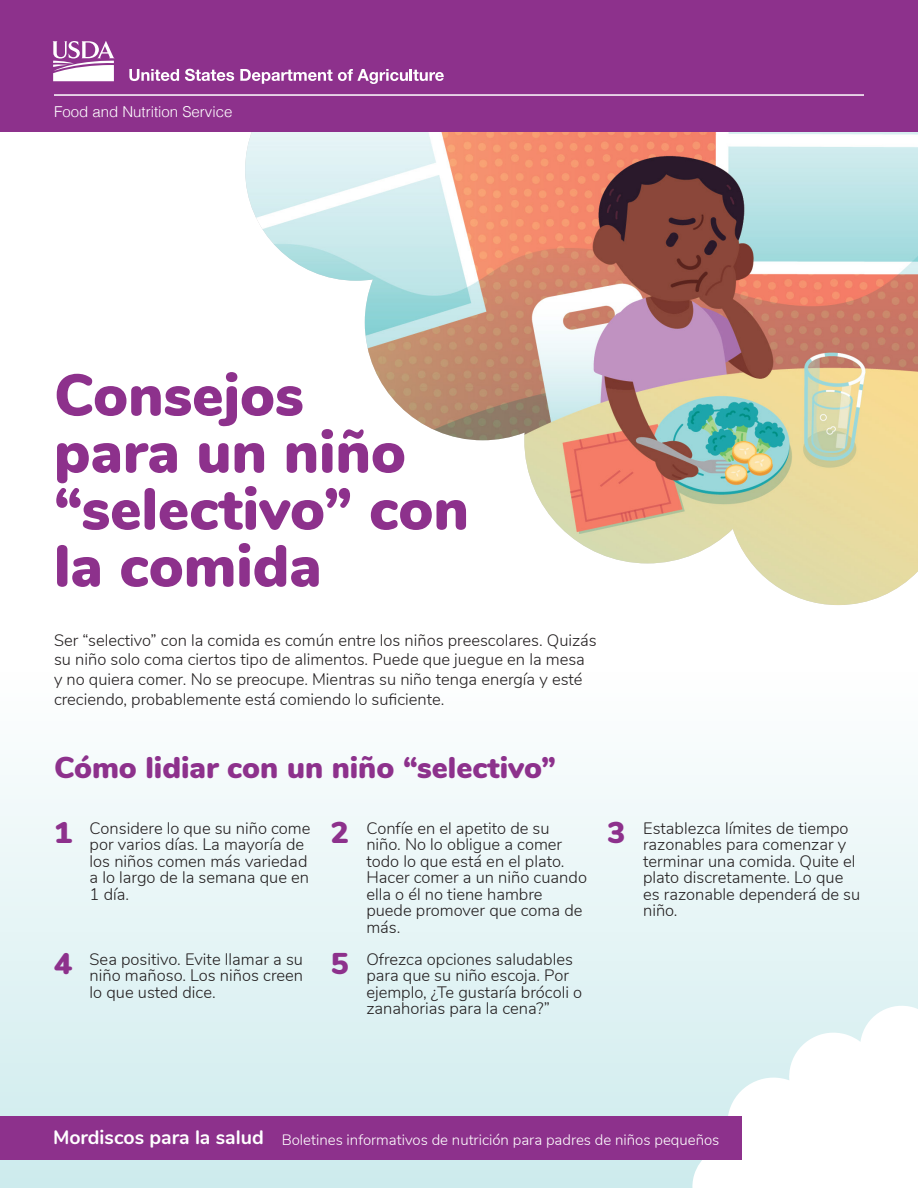
<style>
.page{position:relative;width:918px;height:1188px;background:#fff}
.page>*{position:absolute;margin:0;border:0;box-sizing:border-box;transform-origin:0 0}
.t1{font:900 58.5px/57px "Clnfrb Nunito";color:#8d318c}
.t2{font:900 30px "Clnfrb Nunito";color:#8d318c}
.t3{font:300 16.5px/16.5px "Hrfxqy Nunito";color:#231f20}
.t4{font:300 16.5px/16.5px "Vlfmxf Nunito";color:#231f20}
.t5{font:300 15px "Ywtwlk Nunito";color:#fff}
.t6{font:300 15px "Brkccy Helvetica";color:#fff}
.s1{font-family:"Hrfxqy Nunito"}
.s2{font-family:"Vlfmxf Nunito"}
.s3{font-family:"Mhjjyd Nunito";font-weight:700;font-size:19.5px}
</style>
<div class="page">
<div style="left:0;top:670px;width:918px;height:518px;background:linear-gradient(to bottom,#fefefe,#cdebed)"></div>
<svg style="left:691px;top:1001px;width:227px;height:187px"></svg>
<img style="left:245px;top:132px;width:673px;height:473px">
<div style="left:0;top:0;width:918px;height:132px;background:#8d318c"></div>
<svg style="left:53px;top:41px;width:62px;height:40px"></svg>
<svg style="left:129px;top:69px;width:50px;height:12px"></svg>
<svg style="left:185px;top:69px;width:49px;height:12px"></svg>
<svg style="left:240px;top:69px;width:204px;height:15px"></svg>
<hr style="left:54px;top:94px;width:810px;height:2px;background:#fff">
<div style="left:0;top:1116px;width:742px;height:44px;background:#8d318c"></div>
<p class="t6" style="left:54px;top:99px;width:180px">Food and Nutrition Service</p>
<h1 class="t1" style="left:54px;top:363px;width:416px">Consejos<br>para un niño “selectivo” con la comida</h1>
<p class="t3" style="left:54px;top:629px;width:544px;line-height:19.8px">Ser “selectivo” con la comida es común entre los niños preescolares. Quizás su niño solo coma ciertos tipo de alimentos. Puede que juegue en la mesa y no quiera comer. No se preocupe. Mientras su niño tenga energía y esté creciendo, probablemente está comiendo lo suficiente.</p>
<h2 class="t2" style="left:54px;top:746px;width:504px">Cómo lidiar con un niño “selectivo”</h2>
<p class="t4" style="left:90px;top:819px;width:222px">Considere lo que su niño come <span class="s1">por varios días. La mayoría de </span>los niños comen más variedad a lo largo de la semana que en<br><span class="s1">1 día.</span></p>
<p class="t4" style="left:366px;top:819px;width:222px">Confíe en el apetito de su niño. No lo obligue a comer todo lo que está en el plato.<br><span class="s1">Hacer comer a un niño cuando </span>ella o él no tiene hambre puede promover que coma de más.</p>
<p class="t2" style="left:54px;top:810px;width:19px">1</p>
<p class="t2" style="left:331px;top:810px;width:20px">2</p>
<p class="t4" style="left:90px;top:950px;width:215px;text-align:justify"><span class="s1">Sea positivo. Evite llamar a su </span>niño mañoso. Los niños creen lo que usted dice.</p>
<p class="t3" style="left:366px;top:950px;width:217px">Ofrezca opciones saludables para que su niño escoja. Por ejemplo, ¿Te gustaría brócoli o zanahorias para la cena?”</p>
<p class="t2" style="left:54px;top:942px;width:19px">4</p>
<p class="t2" style="left:331px;top:942px;width:19px">5</p>
<p class="t2" style="left:608px;top:810px;width:19px">3</p>
<p class="t3" style="left:643px;top:819px;width:219px">Establezca límites de tiempo razonables para comenzar y terminar una comida. Quite el <span class="s2">plato discretamente. Lo que </span>es razonable dependerá de su <span class="s2">niño.</span></p>
<p class="t5" style="left:53px;top:1128px;width:668px"><span class="s3">Mordiscos para la salud</span> Boletines informativos de nutrición para padres de niños pequeños</p>
</div>
